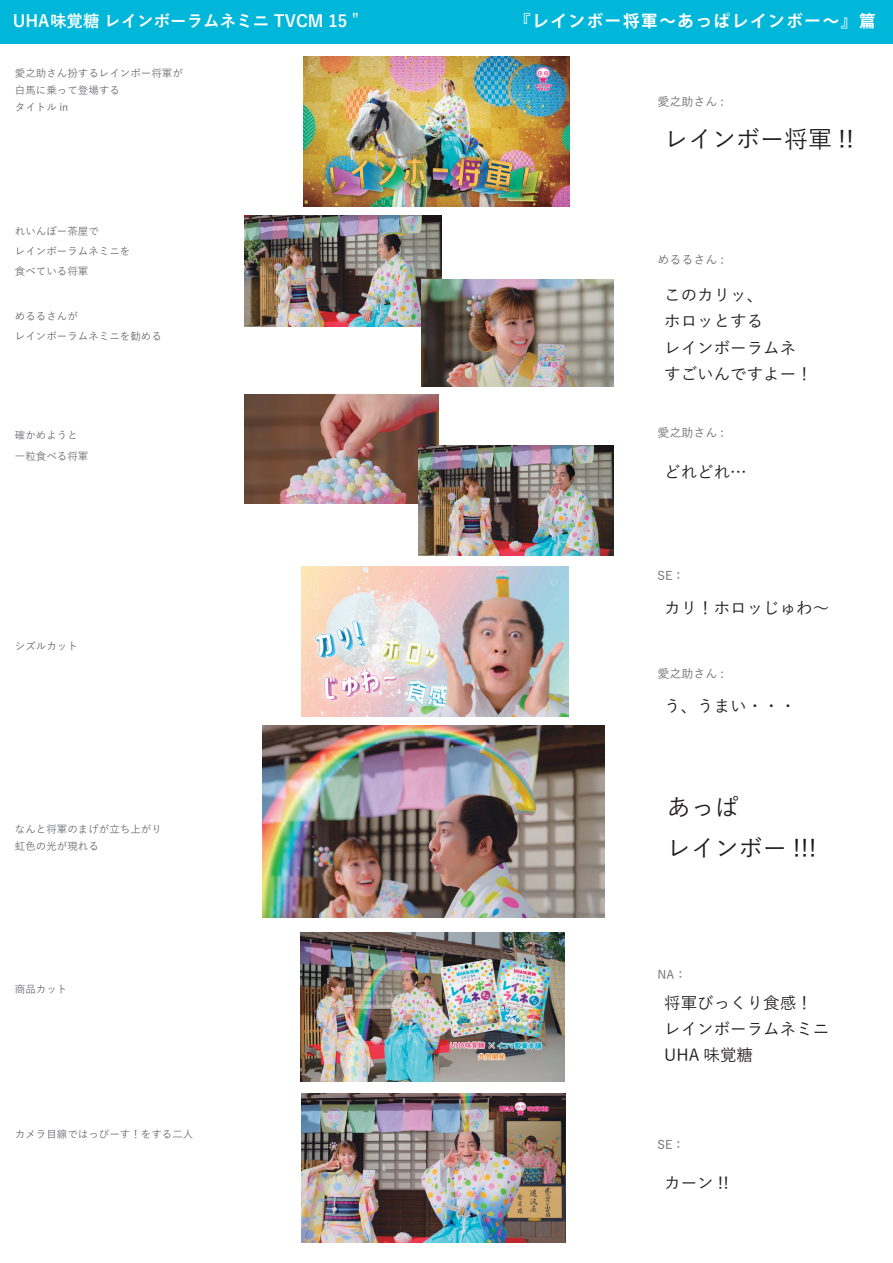
<style>
.page{position:relative;width:893px;height:1263px;background:#fff}
.page>*{position:absolute;margin:0;border:0;box-sizing:border-box;transform-origin:0 0}
.t1{font:500 24px/41.2px "Yu Go";color:#231f20}
.t2{font:500 16.5px/26.2px "Yu Go";color:#231f20}
.t3{font:700 16.5px "Koz Go Pro";letter-spacing:.1em;color:#fff}
.t4{font:700 16.5px "Yu Go";color:#fff}
.t5{font:500 12px "Yu Go";color:#6c6d70}
.t6{font:500 10.5px/20.2px "Yu Go";color:#6c6d70}
.s1{font-weight:400}
</style>
<div class="page">
<div style="left:0;top:0;width:893px;height:43px;background:#00b7d9"></div>
<img style="left:245px;top:216px;width:197px;height:111px">
<img style="left:422px;top:279px;width:191px;height:108px">
<img style="left:303px;top:57px;width:266px;height:150px">
<img style="left:245px;top:395px;width:194px;height:109px">
<img style="left:419px;top:446px;width:194px;height:109px">
<img style="left:301px;top:566px;width:267px;height:150px">
<img style="left:263px;top:725px;width:342px;height:193px">
<img style="left:301px;top:1094px;width:265px;height:149px">
<img style="left:301px;top:932px;width:264px;height:149px">
<h2 class="t4" style="left:13px;top:12px;width:353px">UHA味覚糖 レインボーラムネミニ TVCM 15＂</h2>
<p class="t6" style="left:15px;top:63px;width:169px;line-height:17.2px">愛之助さん扮するレインボー将軍が白馬に乗って登場する<br>タイトル in</p>
<p class="t6" style="left:15px;top:220px;width:117px">れいんぼー茶屋で<br>レインボーラムネミニを食べている将軍</p>
<p class="t6" style="left:15px;top:304px;width:148px">めるるさんが<br>レインボーラムネミニを勧める</p>
<p class="t6" style="left:15px;top:424px;width:75px">確かめようと一粒食べる将軍</p>
<p class="t6" style="left:15px;top:635px;width:64px">シズルカット</p>
<p class="t6" style="left:15px;top:819px;width:148px;line-height:17.2px">なんと将軍のまげが立ち上がり虹色の光が現れる</p>
<p class="t6" style="left:15px;top:977px;width:54px">商品カット</p>
<p class="t6" style="left:15px;top:1122px;width:180px">カメラ目線ではっぴーす！をする二人</p>
<h2 class="t3" style="left:432px;top:10px;width:445px"><span class="s1">　　　　　</span>『レインボー将軍～あっぱレインボー～』篇</h2>
<p class="t5" style="left:658px;top:90px;width:68px">愛之助さん :</p>
<h1 class="t1" style="left:664px;top:116px;width:192px">レインボー将軍 !!</h1>
<p class="t5" style="left:658px;top:249px;width:68px">めるるさん :</p>
<h2 class="t2" style="left:664px;top:280px;width:150px">このカリッ、<br>ホロッとする<br>レインボーラムネすごいんですよー！</h2>
<p class="t5" style="left:658px;top:422px;width:68px">愛之助さん :</p>
<h2 class="t2" style="left:664px;top:457px;width:84px">どれどれ…</h2>
<p class="t5" style="left:658px;top:564px;width:28px">SE：</p>
<h2 class="t2" style="left:664px;top:592px;width:166px">カリ！ホロッじゅわ～</h2>
<p class="t5" style="left:658px;top:662px;width:68px">愛之助さん :</p>
<h2 class="t2" style="left:664px;top:690px;width:133px">う、うまい・・・</h2>
<h1 class="t1" style="left:667px;top:783px;width:152px">あっぱ<br>レインボー !!!</h1>
<p class="t5" style="left:658px;top:963px;width:30px">NA：</p>
<h2 class="t2" style="left:664px;top:987px;width:166px">将軍びっくり食感！レインボーラムネミニ<br>UHA 味覚糖</h2>
<p class="t5" style="left:658px;top:1133px;width:28px">SE：</p>
<h2 class="t2" style="left:664px;top:1168px;width:66px">カーン !!</h2>
</div>
